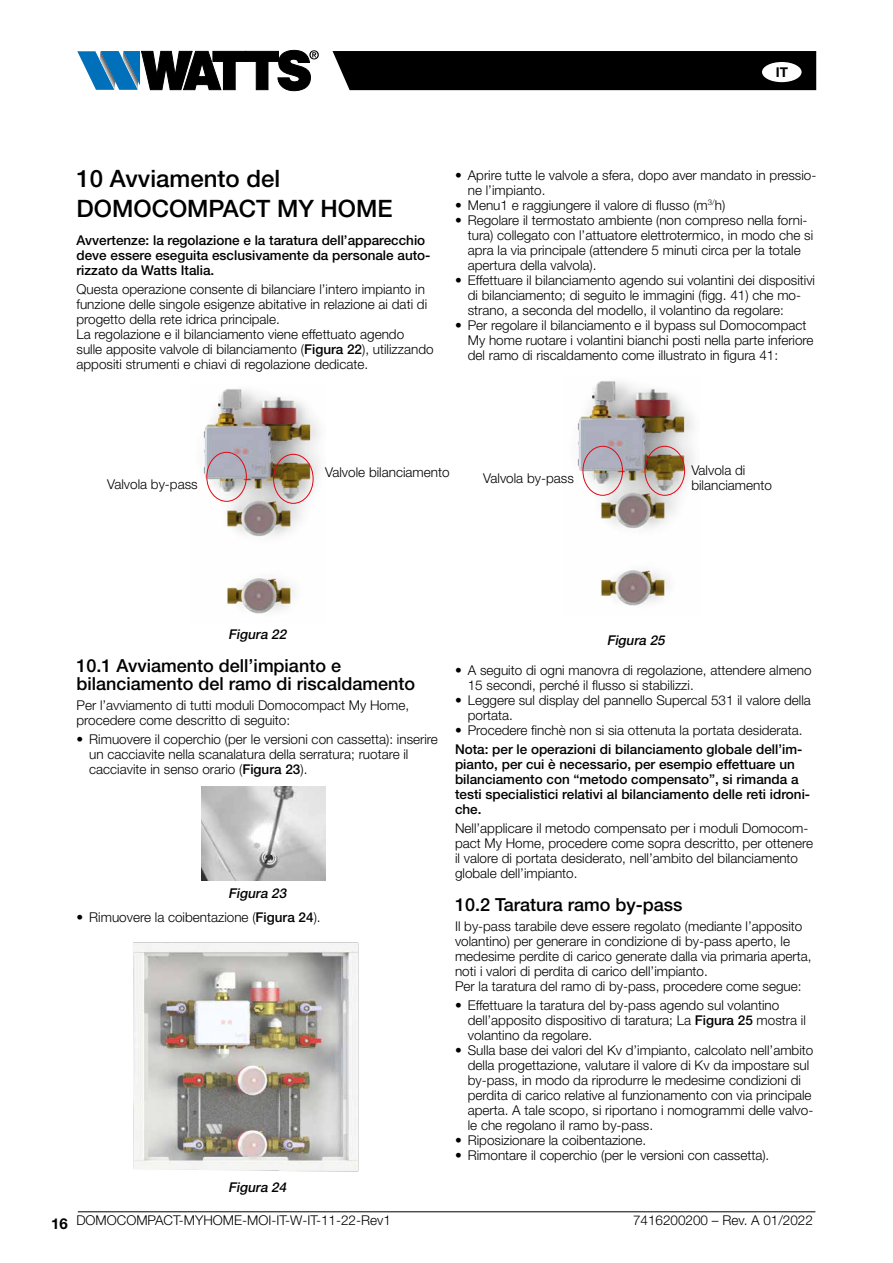
<style>
.page{position:relative;width:893px;height:1263px;background:#fff}
.page>*{position:absolute;margin:0;border:0;box-sizing:border-box;transform-origin:0 0}
.t1{font:500 24px/30px "Helvetica Neue LT Std";color:#000}
.t2{font:500 18px/18px "Helvetica Neue LT Std";color:#000}
.t3{font:700 15px "Helvetica Neue LT Std";color:#000}
.t4{font:300 13.5px/15px "Helvetica Neue LT Std";color:#000}
.t5{font:500 13.5px/15px "Helvetica Neue LT Std";color:#000}
.t6{font:italic 500 13.5px "Helvetica Neue LT Std";color:#000}
.t7{font:700 13.5px "Helvetica Neue LT Std";color:#000}
.s1{font-weight:500}
</style>
<div class="page">
<hr style="left:78px;top:1211px;width:737px;height:1px;background:#000">
<svg style="left:77px;top:50px;width:242px;height:41px"></svg>
<div style="left:333px;top:51px;width:483px;height:39px;background:#000"></div>
<div style="left:762px;top:62px;width:40px;height:20px;background:#fff;border-radius:50%"></div>
<img style="left:202px;top:787px;width:123px;height:94px">
<img style="left:203px;top:389px;width:117px;height:225px">
<img style="left:577px;top:381px;width:117px;height:225px">
<img style="left:133px;top:942px;width:226px;height:230px">
<div style="left:273px;top:454px;width:40px;height:50px;border:1px solid #e30613;border-radius:50%"></div>
<div style="left:583px;top:446px;width:40px;height:50px;border:1px solid #e30613;border-radius:50%"></div>
<div style="left:645px;top:446px;width:40px;height:50px;border:1px solid #e30613;border-radius:50%"></div>
<div style="left:206px;top:452px;width:41px;height:50px;border:1px solid #e30613;border-radius:50%"></div>
<p class="t7" style="left:776px;top:63px;width:14px">IT</p>
<h1 class="t1" style="left:77px;top:163px;width:318px">10 Avviamento del<br>DOMOCOMPACT MY HOME</h1>
<p class="t5" style="left:77px;top:233px;width:355px">Avvertenze: la regolazione e la taratura dell’apparecchio deve essere eseguita esclusivamente da personale auto&shy;rizzato da Watts Italia.</p>
<p class="t4" style="left:77px;top:282px;width:359px">Questa operazione consente di bilanciare l’intero impianto in funzione delle singole esigenze abitative in relazione ai dati di progetto della rete idrica principale.<br>La regolazione e il bilanciamento viene effettuato agendo<br>sulle apposite valvole di bilanciamento (<span class="s1">Figura 22</span>), utilizzando appositi strumenti e chiavi di regolazione dedicate.</p>
<p class="t4" style="left:468px;top:167px;width:350px;text-indent:-13px">• Aprire tutte le valvole a sfera, dopo aver mandato in pressio&shy;ne l’impianto.</p>
<p class="t4" style="left:455px;top:197px;width:272px">• Menu1 e raggiungere il valore di flusso (m<sup>3/</sup>h)</p>
<p class="t4" style="left:468px;top:212px;width:347px;text-indent:-13px">• Regolare il termostato ambiente (non compreso nella forni&shy;tura) collegato con l’attuatore elettrotermico, in modo che si apra la via principale (attendere 5 minuti circa per la totale apertura della valvola).</p>
<p class="t4" style="left:468px;top:272px;width:349px;text-indent:-13px">• Effettuare il bilanciamento agendo sui volantini dei dispositivi di bilanciamento; di seguito le immagini (figg. 41) che mo&shy;strano, a seconda del modello, il volantino da regolare:</p>
<p class="t4" style="left:468px;top:317px;width:347px;text-indent:-13px">• Per regolare il bilanciamento e il bypass sul Domocompact<br>My home ruotare i volantini bianchi posti nella parte inferiore del ramo di riscaldamento come illustrato in figura 41:</p>
<p class="t4" style="left:107px;top:476px;width:92px">Valvola by-pass</p>
<p class="t4" style="left:325px;top:464px;width:126px">Valvole bilanciamento</p>
<p class="t4" style="left:483px;top:470px;width:92px">Valvola by-pass</p>
<p class="t4" style="left:691px;top:463px;width:82px">Valvola di bilanciamento</p>
<p class="t3" style="left:51px;top:1214px;width:18px">16</p>
<p class="t6" style="left:228px;top:626px;width:62px">Figura 22</p>
<h2 class="t2" style="left:77px;top:657px;width:340px">10.1 Avviamento dell’impianto e bilanciamento del ramo di riscaldamento</h2>
<p class="t4" style="left:77px;top:697px;width:334px">Per l’avviamento di tutti moduli Domocompact My Home, procedere come descritto di seguito:</p>
<p class="t4" style="left:89px;top:731px;width:350px;text-indent:-13px">• Rimuovere il coperchio (per le versioni con cassetta): inserire un cacciavite nella scanalatura della serratura; ruotare il cacciavite in senso orario (<span class="s1">Figura 23</span>).</p>
<p class="t6" style="left:228px;top:885px;width:62px">Figura 23</p>
<p class="t4" style="left:77px;top:909px;width:246px">• Rimuovere la coibentazione (<span class="s1">Figura 24</span>).</p>
<p class="t6" style="left:228px;top:1179px;width:62px">Figura 24</p>
<p class="t6" style="left:607px;top:632px;width:62px">Figura 25</p>
<p class="t4" style="left:468px;top:662px;width:345px;text-indent:-13px">• A seguito di ogni manovra di regolazione, attendere almeno<br>15 secondi, perché il flusso si stabilizzi.</p>
<p class="t4" style="left:468px;top:692px;width:345px;text-indent:-13px">• Leggere sul display del pannello Supercal 531 il valore della portata.</p>
<p class="t4" style="left:455px;top:722px;width:349px">• Procedere finchè non si sia ottenuta la portata desiderata.</p>
<p class="t5" style="left:455px;top:742px;width:357px">Nota: per le operazioni di bilanciamento globale dell’im&shy;pianto, per cui è necessario, per esempio effettuare un bilanciamento con “metodo compensato”, si rimanda a testi specialistici relativi al bilanciamento delle reti idroni&shy;che.</p>
<p class="t4" style="left:455px;top:821px;width:360px">Nell’applicare il metodo compensato per i moduli Domocom&shy;pact My Home, procedere come sopra descritto, per ottenere il valore di portata desiderato, nell’ambito del bilanciamento globale dell’impianto.</p>
<h2 class="t2" style="left:455px;top:896px;width:229px">10.2 Taratura ramo by-pass</h2>
<p class="t4" style="left:455px;top:918px;width:358px">Il by-pass tarabile deve essere regolato (mediante l’apposito volantino) per generare in condizione di by-pass aperto, le medesime perdite di carico generate dalla via primaria aperta, noti i valori di perdita di carico dell’impianto.<br>Per la taratura del ramo di by-pass, procedere come segue:</p>
<p class="t4" style="left:468px;top:997px;width:340px;text-indent:-13px">• Effettuare la taratura del by-pass agendo sul volantino dell’apposito dispositivo di taratura; La <span class="s1">Figura 25</span> mostra il volantino da regolare.</p>
<p class="t4" style="left:468px;top:1042px;width:347px;text-indent:-13px">• Sulla base dei valori del Kv d’impianto, calcolato nell’ambito della progettazione, valutare il valore di Kv da impostare sul by-pass, in modo da riprodurre le medesime condizioni di perdita di carico relative al funzionamento con via principale aperta. A tale scopo, si riportano i nomogrammi delle valvo&shy;le che regolano il ramo by-pass.</p>
<p class="t4" style="left:455px;top:1132px;width:193px">• Riposizionare la coibentazione.</p>
<p class="t4" style="left:455px;top:1147px;width:316px">• Rimontare il coperchio (per le versioni con cassetta).</p>
<p class="t4" style="left:76px;top:1213px;width:316px">DOMOCOMPACT-MYHOME-MOI-IT-W-IT-11-22-Rev1</p>
<p class="t4" style="left:633px;top:1213px;width:181px">7416200200 – Rev. A 01/2022</p>
</div>
